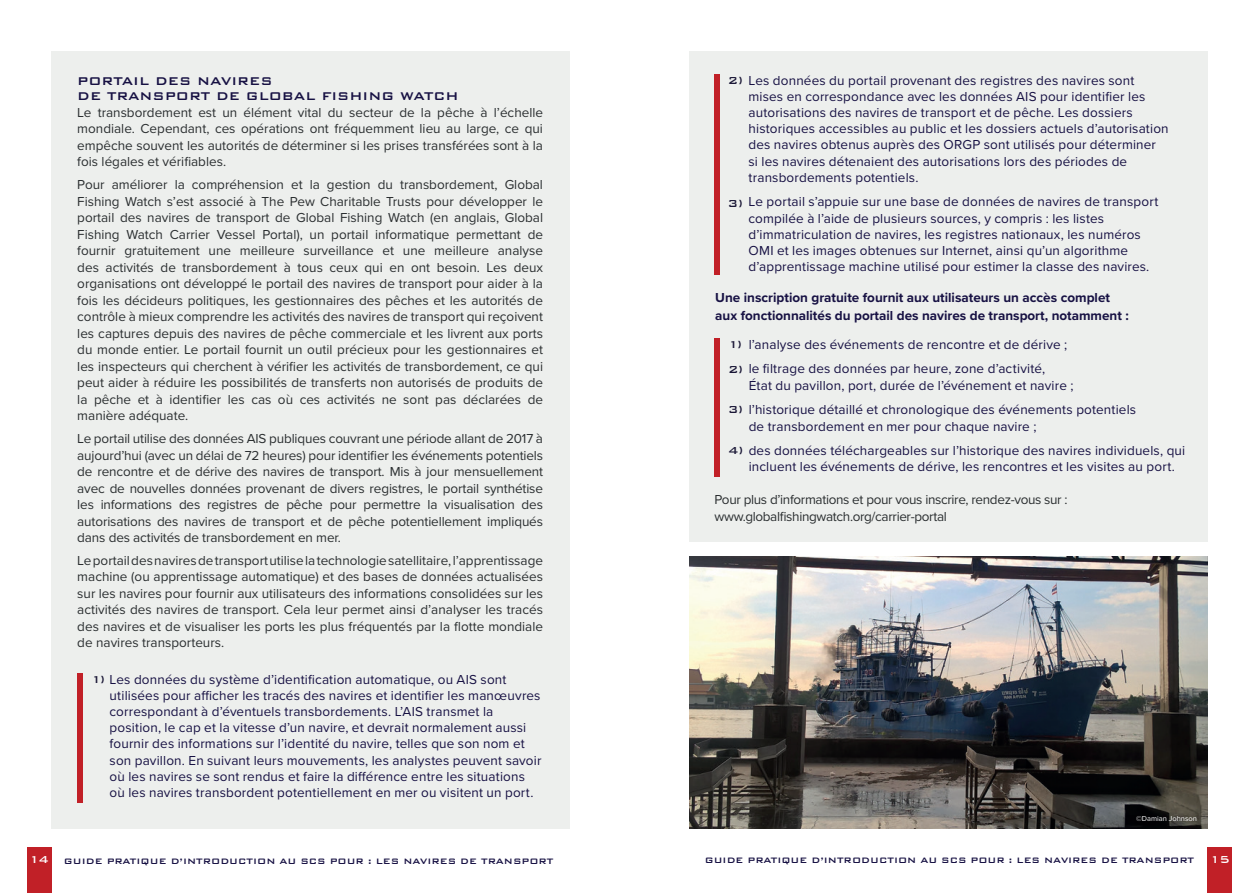
<style>
.page{position:relative;width:1259px;height:893px;background:#fff}
.page>*{position:absolute;margin:0;border:0;box-sizing:border-box;transform-origin:0 0}
.t1{font:500 15px/15px "Bank Gothic BT";color:#171143}
.Paragraph_Copy{font:13.5px/16.5px "Proxima Nova";color:#2a2e30;text-align:justify}
.numbered_list{font:13.5px/16.2px "Proxima Nova";letter-spacing:.01em;color:#171143}
.Numbered_List{font:13.5px "Proxima Nova";letter-spacing:.01em;color:#171143}
.Paragraph_Copy-2{font:700 13.5px/17.2px "Proxima Nova";color:#171143}
.Paragraph_Copy-3{font:13.5px/17.2px "Proxima Nova";letter-spacing:-.025em;color:#2a2e30}
.Numbered_List-2{font:500 13.5px "Bank Gothic BT";color:#1a1736}
.t2{font:500 10.5px "Bank Gothic BT";color:#171143}
.t3{font:7.5px "Proxima Nova";color:#fff}
.s1{font-family:"Bank Gothic BT";font-weight:500;color:#1a1736}
.s2{font-size:13.5px;color:#fff}
</style>
<div class="page">
<div style="left:51px;top:51px;width:519px;height:778px;background:#edefed"></div>
<div style="left:689px;top:51px;width:519px;height:490px;background:#edefed"></div>
<img style="left:689px;top:556px;width:519px;height:273px">
<div style="left:1208px;top:847px;width:24px;height:46px;background:#c12027"></div>
<div style="left:27px;top:847px;width:24px;height:46px;background:#c12027"></div>
<div style="left:77px;top:673px;width:6px;height:130px;background:#c12027"></div>
<div style="left:714px;top:74px;width:6px;height:201px;background:#c12027"></div>
<div style="left:714px;top:338px;width:6px;height:138px;background:#c12027"></div>
<h2 class="t1" style="left:77px;top:73px;width:383px">PORTAIL DES NAVIRES<br>DE TRANSPORT DE GLOBAL FISHING WATCH</h2>
<p class="Paragraph_Copy" style="left:77px;top:103px;width:467px">Le transbordement est un élément vital du secteur de la pêche à l’échelle mondiale. Cependant, ces opérations ont fréquemment lieu au large, ce qui empêche souvent les autorités de déterminer si les prises transférées sont à la fois légales et vérifiables.</p>
<p class="Paragraph_Copy" style="left:77px;top:176px;width:467px">Pour améliorer la compréhension et la gestion du transbordement, Global Fishing Watch s’est associé à The Pew Charitable Trusts pour développer le portail des navires de transport de Global Fishing Watch (en anglais, Global Fishing Watch Carrier Vessel Portal), un portail informatique permettant de fournir gratuitement une meilleure surveillance et une meilleure analyse des activités de transbordement à tous ceux qui en ont besoin. Les deux organisations ont développé le portail des navires de transport pour aider à la fois les décideurs politiques, les gestionnaires des pêches et les autorités de contrôle à mieux comprendre les activités des navires de transport qui reçoivent les captures depuis des navires de pêche commerciale et les livrent aux ports du monde entier. Le portail fournit un outil précieux pour les gestionnaires et les inspecteurs qui cherchent à vérifier les activités de transbordement, ce qui peut aider à réduire les possibilités de transferts non autorisés de produits de la pêche et à identifier les cas où ces activités ne sont pas déclarées de manière adéquate.</p>
<p class="Paragraph_Copy" style="left:77px;top:430px;width:467px">Le portail utilise des données AIS publiques couvrant une période allant de 2017 à aujourd’hui (avec un délai de 72 heures) pour identifier les événements potentiels de rencontre et de dérive des navires de transport. Mis à jour mensuellement avec de nouvelles données provenant de divers registres, le portail synthétise les informations des registres de pêche pour permettre la visualisation des autorisations des navires de transport et de pêche potentiellement impliqués dans des activités de transbordement en mer.</p>
<p class="Paragraph_Copy" style="left:77px;top:552px;width:467px">Le portail des navires de transport utilise la technologie satellitaire, l’apprentissage machine (ou apprentissage automatique) et des bases de données actualisées sur les navires pour fournir aux utilisateurs des informations consolidées sur les activités des navires de transport. Cela leur permet ainsi d’analyser les tracés des navires et de visualiser les ports les plus fréquentés par la flotte mondiale de navires transporteurs.</p>
<p class="Numbered_List" style="left:91px;top:669px;width:417px"><span class="s1">1)</span> Les données du système d’identification automatique, ou AIS sont</p>
<p class="numbered_list" style="left:110px;top:687px;width:433px">utilisées pour afficher les tracés des navires et identifier les manœuvres correspondant à d’éventuels transbordements. L’AIS transmet la position, le cap et la vitesse d’un navire, et devrait normalement aussi fournir des informations sur l’identité du navire, telles que son nom et son pavillon. En suivant leurs mouvements, les analystes peuvent savoir où les navires se sont rendus et faire la différence entre les situations où les navires transbordent potentiellement en mer ou visitent un port.</p>
<p class="Numbered_List" style="left:728px;top:70px;width:408px"><span class="s1">2)</span> Les données du portail provenant des registres des navires sont</p>
<p class="numbered_list" style="left:748px;top:88px;width:422px">mises en correspondance avec les données AIS pour identifier les autorisations des navires de transport et de pêche. Les dossiers historiques accessibles au public et les dossiers actuels d’autorisation des navires obtenus auprès des ORGP sont utilisés pour déterminer si les navires détenaient des autorisations lors des périodes de transbordements potentiels.</p>
<p class="numbered_list" style="left:748px;top:209px;width:402px">compilée à l’aide de plusieurs sources, y compris : les listes d’immatriculation de navires, les registres nationaux, les numéros OMI et les images obtenues sur Internet, ainsi qu’un algorithme d’apprentissage machine utilisé pour estimer la classe des navires.</p>
<p class="Numbered_List" style="left:728px;top:192px;width:432px"><span class="s1">3)</span> Le portail s’appuie sur une base de données de navires de transport</p>
<p class="Paragraph_Copy-2" style="left:715px;top:289px;width:415px">Une inscription gratuite fournit aux utilisateurs un accès complet aux fonctionnalités du portail des navires de transport, notamment :</p>
<p class="numbered_list" style="left:748px;top:336px;width:320px">l’analyse des événements de rencontre et de dérive ;</p>
<p class="numbered_list" style="left:748px;top:376px;width:326px">État du pavillon, port, durée de l’événement et navire ;</p>
<p class="numbered_list" style="left:748px;top:417px;width:289px">de transbordement en mer pour chaque navire ;</p>
<p class="numbered_list" style="left:748px;top:458px;width:428px">incluent les événements de dérive, les rencontres et les visites au port.</p>
<p class="Numbered_List-2" style="left:728px;top:337px;width:15px">1)</p>
<p class="Numbered_List" style="left:728px;top:359px;width:319px"><span class="s1">2)</span> le filtrage des données par heure, zone d’activité,</p>
<p class="Numbered_List" style="left:728px;top:400px;width:410px"><span class="s1">3)</span> l’historique détaillé et chronologique des événements potentiels</p>
<p class="Numbered_List" style="left:728px;top:441px;width:459px"><span class="s1">4)</span> des données téléchargeables sur l’historique des navires individuels, qui</p>
<p class="Paragraph_Copy-3" style="left:714px;top:490px;width:355px">Pour plus d’informations et pour vous inscrire, rendez-vous sur : www.globalfishingwatch.org/carrier-portal</p>
<p class="t3" style="left:1136px;top:813px;width:62px">©Damian Johnson</p>
<p class="t2" style="left:29px;top:856px;width:526px"><span class="s2">14</span> GUIDE PRATIQUE D’INTRODUCTION AU SCS POUR : LES NAVIRES DE TRANSPORT</p>
<p class="t2" style="left:705px;top:855px;width:527px">GUIDE PRATIQUE D’INTRODUCTION AU SCS POUR : LES NAVIRES DE TRANSPORT <span class="s2">15</span></p>
</div>
